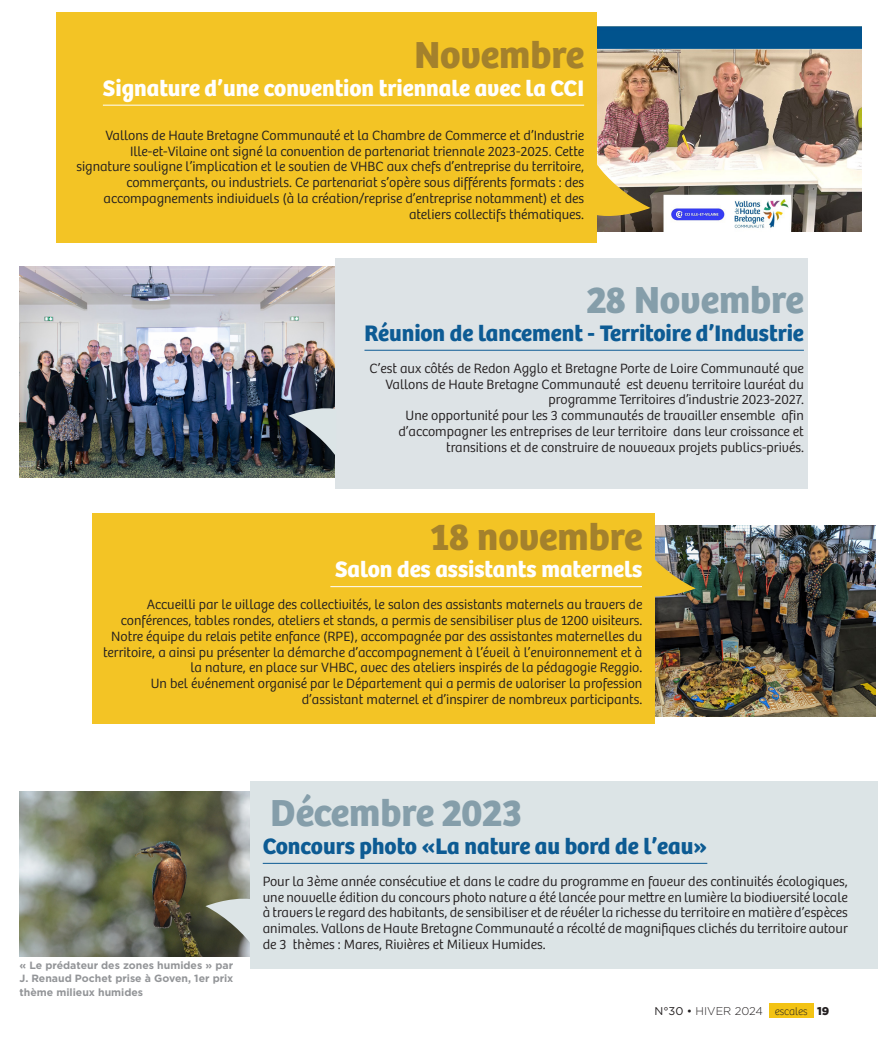
<style>
.page{position:relative;width:893px;height:1063px;background:#fff}
.page>*{position:absolute;margin:0;border:0;box-sizing:border-box;transform-origin:0 0}
.t1{font:700 39px "Bree";color:#859eaa}
.t2{font:700 39px "Bree";color:#a4812c}
.t3{font:700 23.25px "Bree";color:#fff}
.t4{font:700 23.25px "Bree";color:#0d5b94}
.t5{font:700 23.25px "Bree";color:#0d5b93}
.t6{font:300 13.95px/15.8px "Bree";color:#231f20;text-align:right}
.t7{font:300 11.25px "Gotham";color:#231f20}
.t8{font:700 10.5px/13.5px "Gotham";color:#939598;text-align:justify}
.s1{font-weight:400}
.s2{font-family:"Bree";font-weight:100}
.s3{font-weight:900}
</style>
<div class="page">
<img style="left:20px;top:791px;width:230px;height:166px">
<div style="left:769px;top:1003px;width:45px;height:15px;background:#f3c314"></div>
<img style="left:655px;top:526px;width:221px;height:190px">
<div style="left:93px;top:513px;width:562px;height:210px;background:#f3c425"></div>
<hr style="left:330px;top:586px;width:312px;height:1px;background:#fff">
<img style="left:641px;top:542px;width:55px;height:55px">
<div style="left:250px;top:781px;width:627px;height:187px;background:#dce4e6"></div>
<hr style="left:263px;top:863px;width:444px;height:1px;background:#0d5b93">
<svg style="left:205px;top:897px;width:45px;height:50px;background:#878b81"></svg>
<img style="left:597px;top:27px;width:264px;height:204px">
<div style="left:57px;top:13px;width:540px;height:230px;background:#f3c425"></div>
<hr style="left:103px;top:105px;width:481px;height:1px;background:#fff">
<svg style="left:597px;top:162px;width:53px;height:54px"></svg>
<img style="left:20px;top:266px;width:316px;height:212px">
<div style="left:336px;top:258px;width:472px;height:230px;background:#dde3e6"></div>
<hr style="left:364px;top:350px;width:440px;height:1px;background:#0d5b94">
<svg style="left:288px;top:407px;width:48px;height:50px;background:#6c757e"></svg>
<h1 class="t2" style="left:414px;top:32px;width:171px">Novembre</h1>
<h2 class="t3" style="left:103px;top:74px;width:483px">Signature d’une convention triennale avec la CCI</h2>
<p class="t6" style="left:76px;top:127px;width:509px">Vallons de Haute Bretagne Communauté et la Chambre de Commerce et d’Industrie Ille-et-Vilaine ont signé la convention de partenariat triennale 2023-2025. Cette signature souligne l’implication et le soutien de VHBC aux chefs d’entreprise du territoire, commerçants, ou industriels. Ce partenariat s’opère sous différents formats : des accompagnements individuels (à la création/reprise d’entreprise notamment) et des ateliers collectifs thématiques.</p>
<h1 class="t1" style="left:586px;top:277px;width:219px">28 Novembre</h1>
<h2 class="t4" style="left:364px;top:319px;width:441px">Réunion de lancement - Territoire d’Industrie</h2>
<p class="t6" style="left:370px;top:360px;width:436px">C’est aux côtés de Redon Agglo et Bretagne Porte de Loire Communauté que Vallons de Haute Bretagne Communauté est devenu territoire lauréat du programme Territoires d’industrie 2023-2027.<br>Une opportunité pour les 3 communautés de travailler ensemble afin d’accompagner les entreprises de leur territoire dans leur croissance et transitions et de construire de nouveaux projets publics-privés.</p>
<h1 class="t2" style="left:430px;top:513px;width:214px">18 novembre</h1>
<h2 class="t3" style="left:335px;top:556px;width:309px">Salon des assistants maternels</h2>
<p class="t6" style="left:103px;top:597px;width:541px">Accueilli par le village des collectivités, le salon des assistants maternels au travers de conférences, tables rondes, ateliers et stands, a permis de sensibiliser plus de 1200 visiteurs.<br>Notre équipe du relais petite enfance (RPE), accompagnée par des assistantes maternelles du territoire, a ainsi pu présenter la démarche d’accompagnement à l’éveil à l’environnement et à la nature, en place sur VHBC, avec des ateliers inspirés de la pédagogie Reggio.<br>Un bel événement organisé par le Département qui a permis de valoriser la profession d’assistant maternel et d’inspirer de nombreux participants.</p>
<p class="t8" style="left:20px;top:958px;width:215px">« Le prédateur des zones humides » par J. Renaud Pochet prise à Goven, 1er prix thème milieux humides</p>
<h1 class="t1" style="left:271px;top:790px;width:253px">Décembre 2023</h1>
<h2 class="t5" style="left:263px;top:832px;width:446px">Concours photo «La nature au bord de l’eau»</h2>
<p class="t6" style="left:263px;top:874px;width:587px;text-align:justify">Pour la 3ème année consécutive et dans le cadre du programme en faveur des continuités écologiques, une nouvelle édition du concours photo nature a été lancée pour mettre en lumière la biodiversité locale à travers le regard des habitants, de sensibiliser et de révéler la richesse du territoire en matière d’espèces animales. Vallons de Haute Bretagne Communauté a récolté de magnifiques clichés du territoire autour de 3 thèmes : Mares, Rivières et Milieux Humides.</p>
<p class="t7" style="left:654px;top:1004px;width:176px"><span class="s1">N°30 •</span> HIVER 2024 <span class="s2">escales</span> <span class="s3">19</span></p>
</div>
